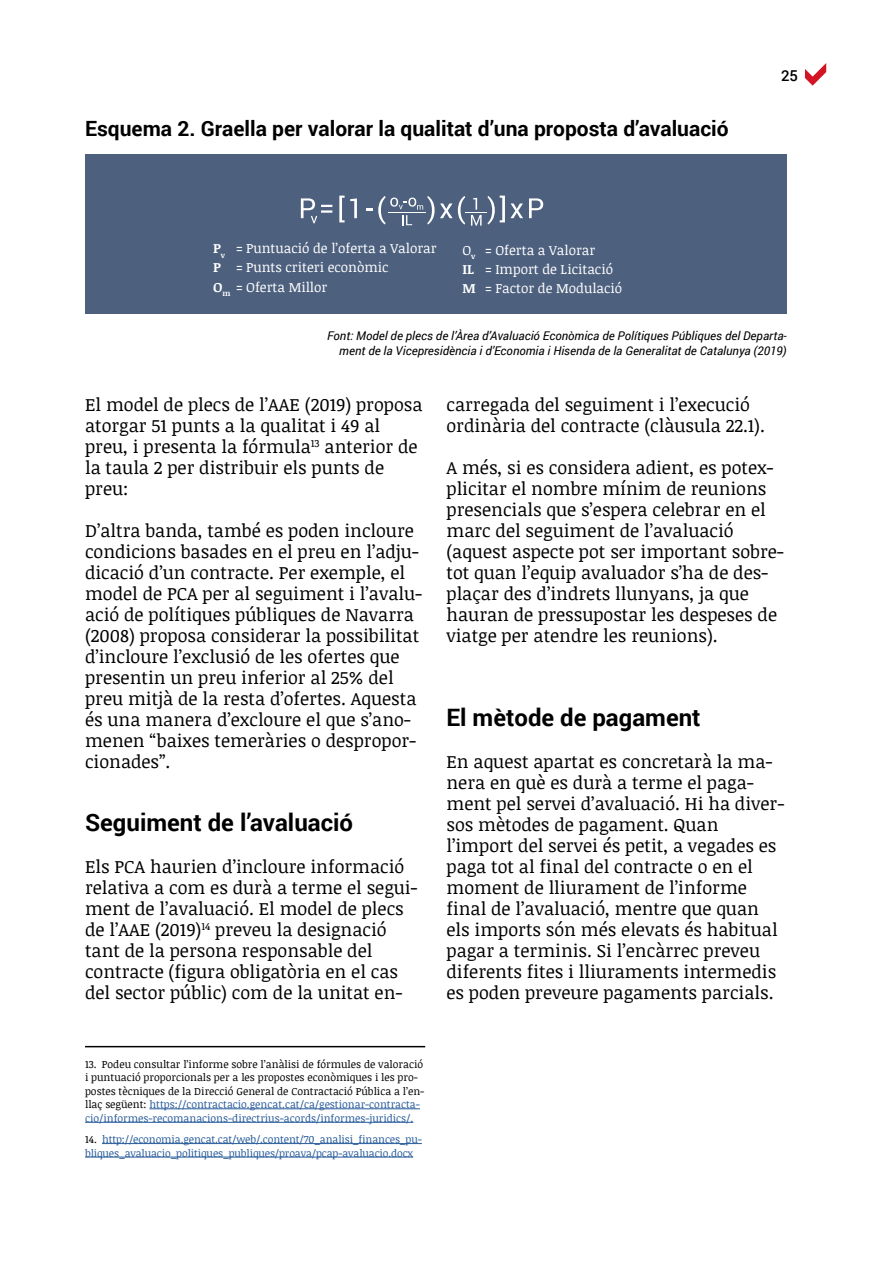
<style>
.page{position:relative;width:893px;height:1263px;background:#fff}
.page>*{position:absolute;margin:0;border:0;box-sizing:border-box;transform-origin:0 0}
.t1{font:700 24px "Roboto";color:#000}
.t2{font:700 21px "Roboto";color:#000}
.t3{font:18px/21px "Noticia Text";color:#000}
.t4{font:500 15px "Roboto";color:#000}
.t5{font:13.5px/19.2px "Noticia Text";color:#fff}
.t6{font:italic 12px/15px "Roboto";color:#000;text-align:right}
.t7{font:10.5px/13.5px "Noticia Text";color:#000}
.t8{font:10.5px/13.5px "Noticia Text";letter-spacing:-.01em;color:#275b9b}
.s1{font-weight:700}
.s2{color:#275b9b}
.s3{color:#000}
</style>
<div class="page">
<svg style="left:805px;top:63px;width:21px;height:23px"></svg>
<hr style="left:85px;top:1046px;width:340px;height:1px;background:#000">
<hr style="left:149px;top:1108px;width:271px;height:1px;background:#275b9b">
<hr style="left:85px;top:1122px;width:328px;height:1px;background:#275b9b">
<hr style="left:102px;top:1143px;width:320px;height:1px;background:#275b9b">
<hr style="left:85px;top:1157px;width:328px;height:1px;background:#275b9b">
<div style="left:85px;top:154px;width:702px;height:159px;background:#4d607e"></div>
<svg style="left:339px;top:196px;width:18px;height:26px"></svg>
<svg style="left:529px;top:198px;width:14px;height:20px"></svg>
<svg style="left:301px;top:198px;width:31px;height:25px"></svg>
<svg style="left:367px;top:196px;width:156px;height:30px"></svg>
<p class="t2" style="left:85px;top:113px;width:645px">Esquema 2. Graella per valorar la qualitat d’una proposta d’avaluació</p>
<p class="t4" style="left:781px;top:65px;width:19px">25</p>
<p class="t5" style="left:213px;top:238px;width:225px"><span class="s1">P</span><sub>v</sub> = Puntuació de l’oferta a Valorar<br><span class="s1">P</span> = Punts criteri econòmic<br><span class="s1">O</span><sub>m</sub> = Oferta Millor</p>
<p class="t5" style="left:462px;top:240px;width:161px">O<sub>v</sub> = Oferta a Valorar<br><span class="s1">IL</span> = Import de Licitació<br><span class="s1">M</span> = Factor de Modulació</p>
<p class="t6" style="left:327px;top:327px;width:461px">Font: Model de plecs de l’Àrea d’Avaluació Econòmica de Polítiques Públiques del Departa&shy;ment de la Vicepresidència i d’Economia i Hisenda de la Generalitat de Catalunya (2019)</p>
<p class="t3" style="left:85px;top:394px;width:339px">El model de plecs de l’AAE (2019) proposa atorgar 51 punts a la qualitat i 49 al preu, i presenta la fórmula<sup>13</sup> anterior de la taula 2 per distribuir els punts de preu:</p>
<p class="t3" style="left:85px;top:520px;width:339px">D’altra banda, també es poden incloure condicions basades en el preu en l’adju&shy;dicació d’un contracte. Per exemple, el model de PCA per al seguiment i l’avalu&shy;ació de polítiques públiques de Navarra (2008) proposa considerar la possibilitat d’incloure l’exclusió de les ofertes que presentin un preu inferior al 25% del preu mitjà de la resta d’ofertes. Aquesta és una manera d’excloure el que s’ano&shy;menen “baixes temeràries o despropor&shy;cionades”.</p>
<h1 class="t1" style="left:85px;top:806px;width:270px">Seguiment de l’avaluació</h1>
<p class="t3" style="left:85px;top:856px;width:334px">Els PCA haurien d’incloure informació relativa a com es durà a terme el segui&shy;ment de l’avaluació. El model de plecs de l’AAE (2019)<sup>14</sup> preveu la designació tant de la persona responsable del contracte (figura obligatòria en el cas del sector públic) com de la unitat en-</p>
<p class="t7" style="left:85px;top:1057px;width:341px">13. Podeu consultar l’informe sobre l’anàlisi de fórmules de valoració i puntuació proporcionals per a les propostes econòmiques i les pro&shy;postes tècniques de la Direcció General de Contractació Pública a l’en&shy;llaç següent: <span class="s2">https://contractacio.gencat.cat/ca/gestionar-contracta&shy;cio/informes-recomanacions-directrius-acords/informes-juridics/.</span></p>
<p class="t8" style="left:85px;top:1132px;width:338px"><span class="s3">14.</span> http://economia.gencat.cat/web/.content/70_analisi_finances_pu&shy;bliques_avaluacio_politiques_publiques/proava/pcap-avaluacio.docx</p>
<p class="t3" style="left:446px;top:394px;width:320px">carregada del seguiment i l’execució ordinària del contracte (clàusula 22.1).</p>
<p class="t3" style="left:446px;top:457px;width:339px">A més, si es considera adient, es potex&shy;plicitar el nombre mínim de reunions presencials que s’espera celebrar en el marc del seguiment de l’avaluació (aquest aspecte pot ser important sobre&shy;tot quan l’equip avaluador s’ha de des&shy;plaçar des d’indrets llunyans, ja que hauran de pressupostar les despeses de viatge per atendre les reunions).</p>
<h1 class="t1" style="left:446px;top:701px;width:256px">El mètode de pagament</h1>
<p class="t3" style="left:446px;top:751px;width:339px">En aquest apartat es concretarà la ma&shy;nera en què es durà a terme el paga&shy;ment pel servei d’avaluació. Hi ha diver&shy;sos mètodes de pagament. Quan l’import del servei és petit, a vegades es paga tot al final del contracte o en el moment de lliurament de l’informe final de l’avaluació, mentre que quan els imports són més elevats és habitual pagar a terminis. Si l’encàrrec preveu diferents fites i lliuraments intermedis es poden preveure pagaments parcials.</p>
</div>
